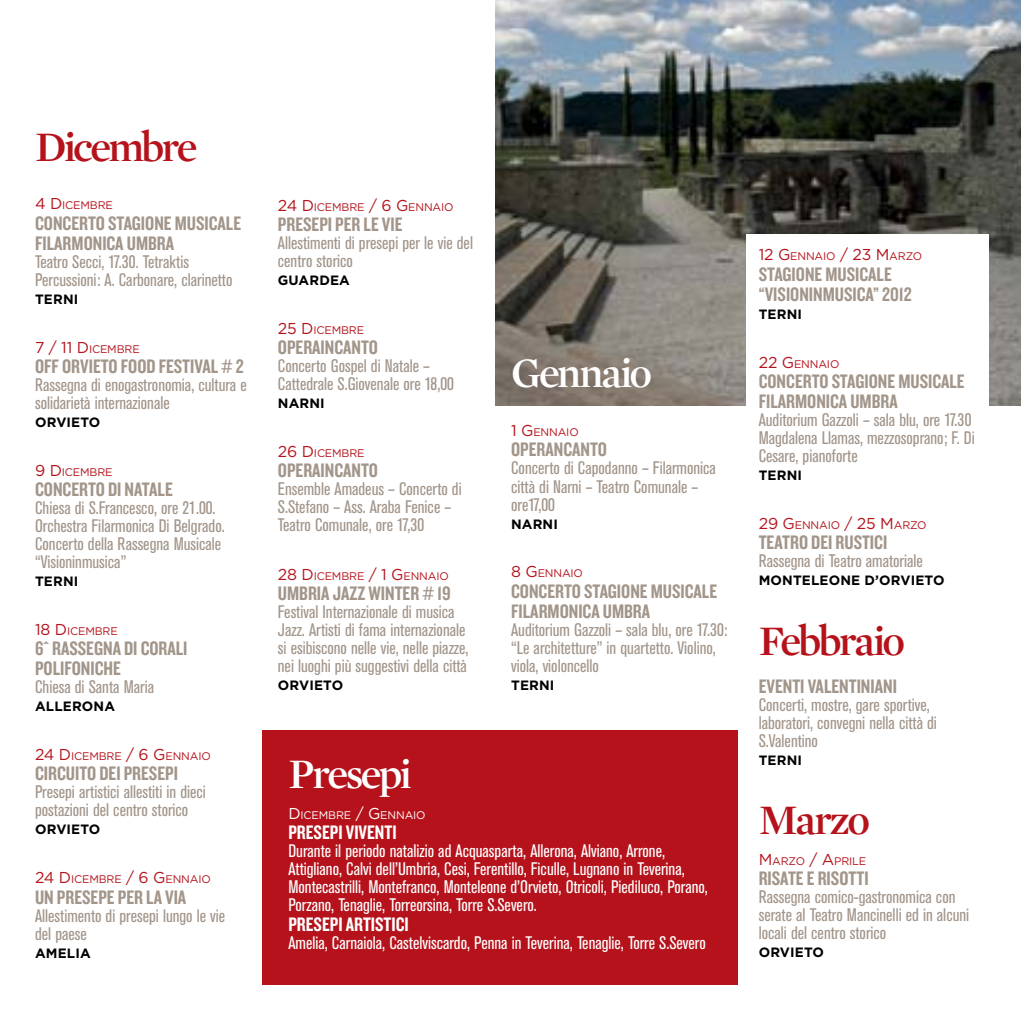
<style>
.page{position:relative;width:1021px;height:1021px;background:#fff}
.page>*{position:absolute;margin:0;border:0;box-sizing:border-box;transform-origin:0 0}
.t1{font:600 42.75px "Mercury Display";letter-spacing:-.06em;color:#b5121b}
.t2{font:600 42.75px "Mercury Display";letter-spacing:-.055em;color:#fff}
.t3{font:20.25px/20.2px "Knockout HTF49 Liteweight";color:#a2958a}
.t4{font:20.25px "Knockout HTF49 Liteweight";color:#fff}
.t5{font:condensed 18px/18px "Akzidenz Grotesk BE";color:#a2958a}
.t6{font:condensed 18px/18px "Akzidenz Grotesk BE";color:#fff}
.t7{font:700 13.5px "Gotham HTF";letter-spacing:.01em;color:#000}
.t8{font:11.03px "Gotham HTF";letter-spacing:-.015em;color:#b5121b}
.t9{font:11.03px "Gotham HTF";letter-spacing:-.015em;color:#fff}
.s1{font-size:15.75px}
</style>
<div class="page">
<img style="left:495px;top:0;width:525px;height:405px">
<div style="left:263px;top:730px;width:475px;height:254px;background:#b5121b"></div>
<div style="left:746px;top:234px;width:242px;height:786px;background:#fff"></div>
<h1 class="t1" style="left:35px;top:122px;width:164px">Dicembre</h1>
<p class="t8" style="left:35px;top:199px;width:79px"><span class="s1">4 D</span>ICEMBRE</p>
<p class="t3" style="left:35px;top:213px;width:115px">CONCERTO STAGIONE</p>
<p class="t3" style="left:175px;top:213px;width:52px">MUSICALE</p>
<p class="t3" style="left:35px;top:233px;width:140px">FILARMONICA UMBRA</p>
<p class="t5" style="left:35px;top:253px;width:199px">Teatro Secci, 17.30. Tetraktis<br>Percussioni: A. Carbonare, clarinetto</p>
<p class="t7" style="left:35px;top:291px;width:45px">TERNI</p>
<p class="t8" style="left:35px;top:343px;width:106px"><span class="s1">7 / 11 D</span>ICEMBRE</p>
<p class="t3" style="left:35px;top:356px;width:210px">OFF ORVIETO FOOD FESTIVAL # 2</p>
<p class="t5" style="left:35px;top:376px;width:213px">Rassegna di enogastronomia, cultura e solidarietà internazionale</p>
<p class="t7" style="left:35px;top:414px;width:67px">ORVIETO</p>
<p class="t8" style="left:35px;top:466px;width:79px"><span class="s1">9 D</span>ICEMBRE</p>
<p class="t3" style="left:35px;top:479px;width:99px">CONCERTO DI NATALE</p>
<p class="t5" style="left:35px;top:499px;width:191px">Chiesa di S.Francesco, ore 21.00.<br>Orchestra Filarmonica Di Belgrado.<br>Concerto della Rassegna Musicale “Visioninmusica”</p>
<p class="t7" style="left:35px;top:573px;width:45px">TERNI</p>
<p class="t8" style="left:35px;top:625px;width:84px"><span class="s1">18 D</span>ICEMBRE</p>
<p class="t3" style="left:35px;top:638px;width:140px">6^ RASSEGNA DI CORALI<br>POLIFONICHE</p>
<p class="t5" style="left:35px;top:678px;width:121px">Chiesa di Santa Maria</p>
<p class="t7" style="left:35px;top:698px;width:81px">ALLERONA</p>
<p class="t8" style="left:35px;top:750px;width:176px"><span class="s1">24 D</span>ICEMBRE <span class="s1">/ 6 G</span>ENNAIO</p>
<p class="t3" style="left:35px;top:764px;width:143px">CIRCUITO DEI PRESEPI</p>
<p class="t5" style="left:35px;top:783px;width:172px">Presepi artistici allestiti in dieci postazioni del centro storico</p>
<p class="t7" style="left:35px;top:821px;width:67px">ORVIETO</p>
<p class="t8" style="left:35px;top:873px;width:176px"><span class="s1">24 D</span>ICEMBRE <span class="s1">/ 6 G</span>ENNAIO</p>
<p class="t3" style="left:35px;top:887px;width:138px">UN PRESEPE PER LA VIA</p>
<p class="t5" style="left:35px;top:906px;width:192px">Allestimento di presepi lungo le vie del paese</p>
<p class="t7" style="left:35px;top:944px;width:57px">AMELIA</p>
<p class="t8" style="left:278px;top:201px;width:176px"><span class="s1">24 D</span>ICEMBRE <span class="s1">/ 6 G</span>ENNAIO</p>
<p class="t3" style="left:278px;top:215px;width:112px">PRESEPI PER LE VIE</p>
<p class="t5" style="left:278px;top:234px;width:197px">Allestimenti di presepi per le vie del centro storico</p>
<p class="t7" style="left:278px;top:272px;width:73px">GUARDEA</p>
<p class="t8" style="left:278px;top:324px;width:88px"><span class="s1">25 D</span>ICEMBRE</p>
<p class="t3" style="left:278px;top:338px;width:101px">OPERAINCANTO</p>
<p class="t5" style="left:278px;top:357px;width:177px">Concerto Gospel di Natale –<br>Cattedrale S.Giovenale ore 18,00</p>
<p class="t7" style="left:278px;top:395px;width:48px">NARNI</p>
<p class="t8" style="left:278px;top:447px;width:88px"><span class="s1">26 D</span>ICEMBRE</p>
<p class="t3" style="left:278px;top:461px;width:75px">OPERAINCANTO</p>
<p class="t5" style="left:278px;top:480px;width:185px">Ensemble Amadeus – Concerto di<br>S.Stefano – Ass. Araba Fenice –<br>Teatro Comunale, ore 17,30</p>
<p class="t8" style="left:278px;top:570px;width:171px"><span class="s1">28 D</span>ICEMBRE <span class="s1">/ 1 G</span>ENNAIO</p>
<p class="t3" style="left:278px;top:584px;width:174px">UMBRIA JAZZ WINTER # 19</p>
<p class="t5" style="left:278px;top:603px;width:192px">Festival Internazionale di musica Jazz. Artisti di fama internazionale si esibiscono nelle vie, nelle piazze, nei luoghi più suggestivi della città</p>
<p class="t7" style="left:278px;top:677px;width:67px">ORVIETO</p>
<h1 class="t2" style="left:511px;top:348px;width:143px">Gennaio</h1>
<p class="t8" style="left:511px;top:426px;width:68px"><span class="s1">1 G</span>ENNAIO</p>
<p class="t3" style="left:511px;top:440px;width:71px">OPERANCANTO</p>
<p class="t5" style="left:511px;top:459px;width:206px">Concerto di Capodanno – Filarmonica città di Narni – Teatro Comunale – ore17,00</p>
<p class="t7" style="left:511px;top:516px;width:48px">NARNI</p>
<p class="t8" style="left:511px;top:567px;width:72px"><span class="s1">8 G</span>ENNAIO</p>
<p class="t3" style="left:511px;top:581px;width:115px">CONCERTO STAGIONE</p>
<p class="t3" style="left:650px;top:581px;width:52px">MUSICALE</p>
<p class="t3" style="left:511px;top:601px;width:140px">FILARMONICA UMBRA</p>
<p class="t5" style="left:511px;top:621px;width:218px">Auditorium Gazzoli – sala blu, ore 17.30: “Le architetture” in quartetto. Violino, viola, violoncello</p>
<p class="t7" style="left:511px;top:677px;width:45px">TERNI</p>
<h1 class="t2" style="left:288px;top:749px;width:125px">Presepi</h1>
<p class="t9" style="left:288px;top:808px;width:137px"><span class="s1">D</span>ICEMBRE <span class="s1">/ G</span>ENNAIO</p>
<p class="t4" style="left:288px;top:821px;width:110px">PRESEPI VIVENTI</p>
<p class="t6" style="left:288px;top:842px;width:421px">Durante il periodo natalizio ad Acquasparta, Allerona, Alviano, Arrone, Attigliano, Calvi dell’Umbria, Cesi, Ferentillo, Ficulle, Lugnano in Teverina, Montecastrilli, Montefranco, Monteleone d’Orvieto, Otricoli, Piediluco, Porano, Porzano, Tenaglie, Torreorsina, Torre S.Severo.</p>
<p class="t4" style="left:288px;top:914px;width:122px">PRESEPI ARTISTICI</p>
<p class="t6" style="left:288px;top:934px;width:419px">Amelia, Carnaiola, Castelviscardo, Penna in Teverina, Tenaglie, Torre S.Severo</p>
<p class="t8" style="left:758px;top:250px;width:163px"><span class="s1">12 G</span>ENNAIO <span class="s1">/ 23 M</span> ARZO</p>
<p class="t3" style="left:758px;top:264px;width:42px">STAGIONE</p>
<p class="t3" style="left:825px;top:264px;width:52px">MUSICALE</p>
<p class="t3" style="left:758px;top:284px;width:15px">“VISIONIN</p>
<p class="t3" style="left:822px;top:284px;width:91px">MUSICA” 2012</p>
<p class="t7" style="left:758px;top:306px;width:45px">TERNI</p>
<p class="t8" style="left:758px;top:357px;width:81px"><span class="s1">22 G</span>ENNAIO</p>
<p class="t3" style="left:758px;top:371px;width:115px">CONCERTO STAGIONE</p>
<p class="t3" style="left:898px;top:371px;width:52px">MUSICALE</p>
<p class="t3" style="left:758px;top:392px;width:140px">FILARMONICA UMBRA</p>
<p class="t5" style="left:758px;top:411px;width:218px">Auditorium Gazzoli – sala blu, ore 17.30<br>Magdalena Llamas, mezzosoprano; F. Di<br>Cesare, pianoforte</p>
<p class="t7" style="left:758px;top:467px;width:45px">TERNI</p>
<p class="t8" style="left:758px;top:519px;width:168px"><span class="s1">29 G</span>ENNAIO <span class="s1">/ 25 M</span> ARZO</p>
<p class="t3" style="left:758px;top:533px;width:128px">TEATRO DEI RUSTICI</p>
<p class="t5" style="left:758px;top:552px;width:166px">Rassegna di Teatro amatoriale</p>
<p class="t7" style="left:758px;top:572px;width:187px">MONTELEONE D’ORVIETO</p>
<h1 class="t1" style="left:758px;top:615px;width:148px">Febbraio</h1>
<p class="t3" style="left:758px;top:676px;width:9px">EVENTI</p>
<p class="t3" style="left:807px;top:676px;width:9px">VALENTINIANI</p>
<p class="t5" style="left:758px;top:696px;width:180px">Concerti, mostre, gare sportive, laboratori, convegni nella città di<br>S.Valentino</p>
<p class="t7" style="left:758px;top:752px;width:45px">TERNI</p>
<h1 class="t1" style="left:758px;top:795px;width:113px">Marzo</h1>
<p class="t8" style="left:758px;top:855px;width:109px"><span class="s1">M</span> ARZO <span class="s1">/ A</span>PRILE</p>
<p class="t3" style="left:758px;top:869px;width:17px">RISATE</p>
<p class="t3" style="left:806px;top:869px;width:28px">E RISOTTI</p>
<p class="t5" style="left:758px;top:888px;width:212px">Rassegna comico-gastronomica con serate al Teatro Mancinelli ed in alcuni locali del centro storico</p>
<p class="t7" style="left:758px;top:944px;width:67px">ORVIETO</p>
</div>
